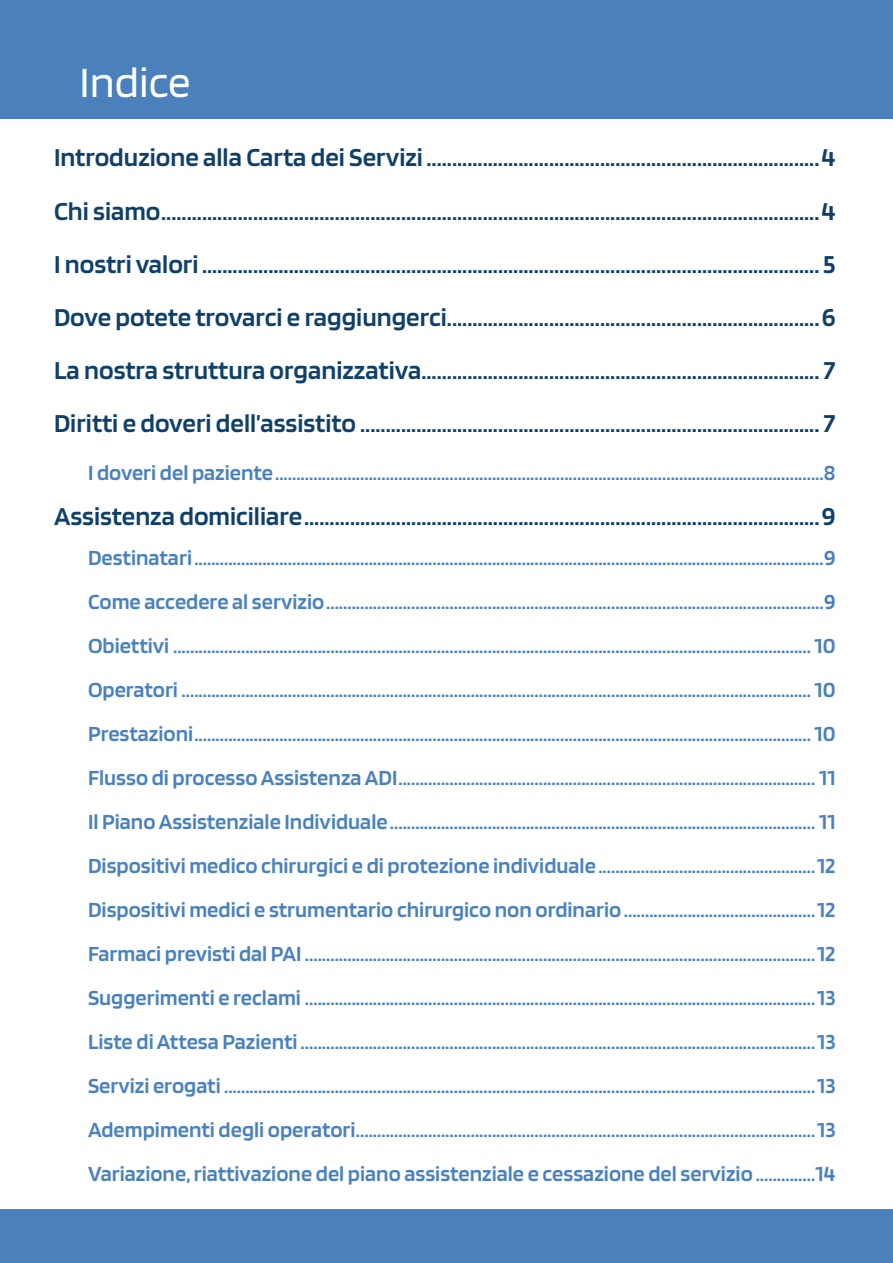
<style>
.page{position:relative;width:893px;height:1263px;background:#fff}
.page>*{position:absolute;margin:0;border:0;box-sizing:border-box;transform-origin:0 0}
.Indice{font:45px "Blinker";color:#fff}
.t1{font:600 27px "Blinker";color:#0f4069}
.t2{font:600 22.5px "Blinker";color:#4a81bd}
</style>
<div class="page">
<div style="left:0;top:0;width:893px;height:119px;background:#4a81bd"></div>
<div style="left:0;top:1209px;width:893px;height:54px;background:#4a81bd"></div>
<p class="Indice" style="left:80px;top:59px;width:113px">Indice</p>
<p class="t1" style="left:54px;top:144px;width:783px">Introduzione alla Carta dei Servizi .............................................................................4</p>
<p class="t1" style="left:54px;top:197px;width:783px">Chi siamo.................................................................................................................................4</p>
<p class="t1" style="left:54px;top:250px;width:783px">I nostri valori ......................................................................................................................... 5</p>
<p class="t1" style="left:54px;top:303px;width:783px">Dove potete trovarci e raggiungerci.........................................................................6</p>
<p class="t1" style="left:54px;top:356px;width:783px">La nostra struttura organizzativa.............................................................................. 7</p>
<p class="t1" style="left:54px;top:409px;width:783px">Diritti e doveri dell’assistito .......................................................................................... 7</p>
<p class="t2" style="left:88px;top:461px;width:749px">I doveri del paziente.................................................................................................................................8</p>
<p class="t1" style="left:54px;top:502px;width:783px">Assistenza domiciliare.....................................................................................................9</p>
<p class="t2" style="left:88px;top:546px;width:749px">Destinatari....................................................................................................................................................9</p>
<p class="t2" style="left:88px;top:590px;width:749px">Come accedere al servizio.....................................................................................................................9</p>
<p class="t2" style="left:88px;top:634px;width:749px">Obiettivi ...................................................................................................................................................... 10</p>
<p class="t2" style="left:88px;top:678px;width:749px">Operatori .................................................................................................................................................... 10</p>
<p class="t2" style="left:88px;top:722px;width:749px">Prestazioni................................................................................................................................................. 10</p>
<p class="t2" style="left:88px;top:766px;width:749px">Flusso di processo Assistenza ADI.................................................................................................. 11</p>
<p class="t2" style="left:88px;top:810px;width:749px">Il Piano Assistenziale Individuale.................................................................................................... 11</p>
<p class="t2" style="left:88px;top:854px;width:749px">Dispositivi medico chirurgici e di protezione individuale...................................................12</p>
<p class="t2" style="left:88px;top:898px;width:749px">Dispositivi medici e strumentario chirurgico non ordinario.............................................12</p>
<p class="t2" style="left:88px;top:942px;width:749px">Farmaci previsti dal PAI ........................................................................................................................12</p>
<p class="t2" style="left:88px;top:986px;width:749px">Suggerimenti e reclami ........................................................................................................................13</p>
<p class="t2" style="left:88px;top:1030px;width:749px">Liste di Attesa Pazienti .........................................................................................................................13</p>
<p class="t2" style="left:88px;top:1074px;width:749px">Servizi erogati ...........................................................................................................................................13</p>
<p class="t2" style="left:88px;top:1118px;width:749px">Adempimenti degli operatori............................................................................................................13</p>
<p class="t2" style="left:88px;top:1162px;width:749px">Variazione, riattivazione del piano assistenziale e cessazione del servizio..............14</p>
</div>
